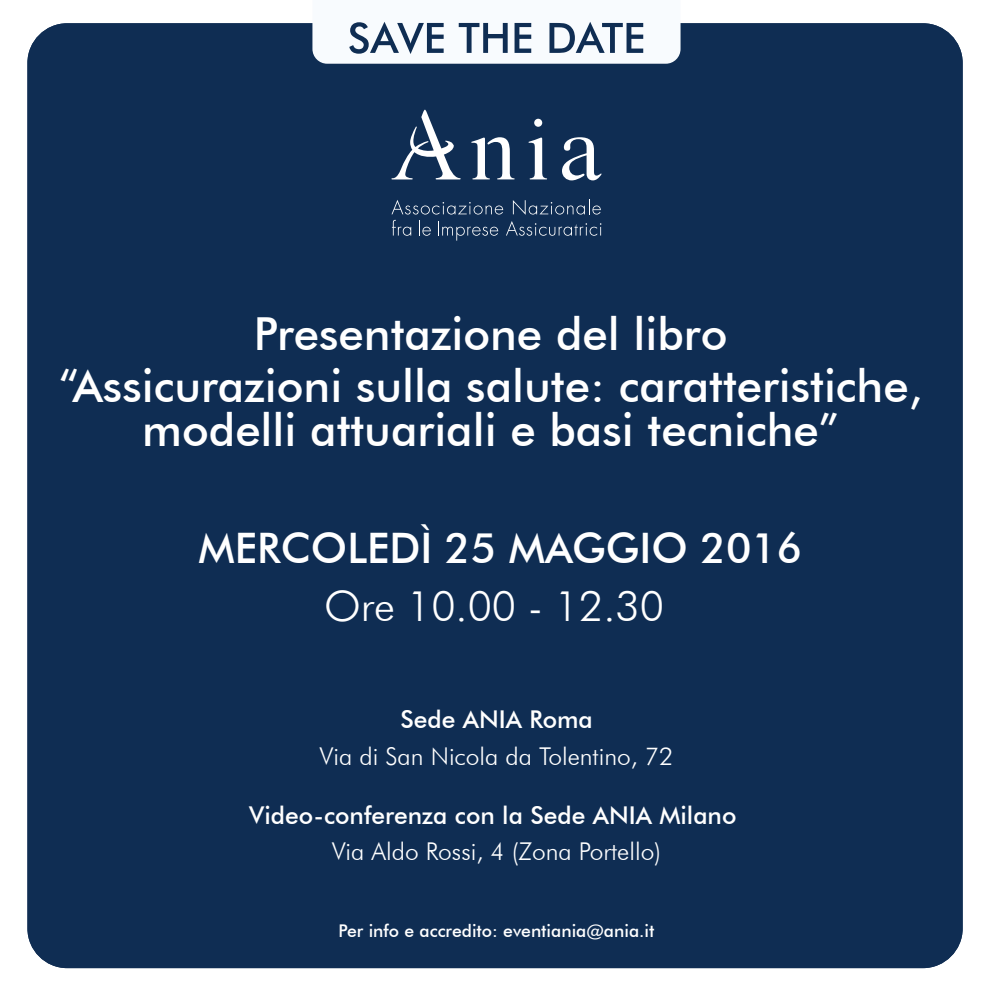
<style>
.page{position:relative;width:993px;height:993px;background:#fff}
.page>*{position:absolute;margin:0;border:0;box-sizing:border-box;transform-origin:0 0}
.t1{font:500 45.5px/52.5px "Futura BT";color:#fff;text-align:center}
.t2{font:500 42px "Futura BT";color:#fff}
.t3{font:300 42px "Futura BT";color:#fff}
.t4{font:300 24.5px "Futura BT";color:#fff}
.t5{font:500 24.5px "Futura BT";color:#fff}
.t6{font:500 17.5px "Futura BT";color:#fff}
</style>
<div class="page">
<div style="left:27px;top:23px;width:935px;height:944px;background:#0f2d53"></div>
<svg style="left:312px;top:21px;width:368px;height:43px"></svg>
<svg style="left:391px;top:200px;width:112px;height:14px;background:#2e4869"></svg>
<svg style="left:512px;top:199px;width:88px;height:16px"></svg>
<svg style="left:392px;top:220px;width:19px;height:16px"></svg>
<svg style="left:419px;top:220px;width:11px;height:16px"></svg>
<svg style="left:437px;top:221px;width:61px;height:19px"></svg>
<svg style="left:506px;top:221px;width:95px;height:15px"></svg>
<svg style="left:562px;top:137px;width:39px;height:43px"></svg>
<svg style="left:391px;top:110px;width:69px;height:69px"></svg>
<svg style="left:471px;top:137px;width:43px;height:42px"></svg>
<svg style="left:528px;top:137px;width:19px;height:42px"></svg>
<div style="left:534px;top:119px;width:8px;height:8px;background:#fff;border-radius:50%"></div>
<p class="t1" style="left:59px;top:307px;width:865px">Presentazione del libro<br>“Assicurazioni sulla salute: caratteristiche,</p>
<p class="t1" style="left:142px;top:403px;width:698px">modelli attuariali e basi tecniche”</p>
<p class="t2" style="left:198px;top:522px;width:605px">MERCOLEDÌ 25 MAGGIO 2016</p>
<p class="t3" style="left:324px;top:580px;width:341px">Ore 10.00 - 12.30</p>
<p class="t5" style="left:400px;top:704px;width:194px">Sede ANIA Roma</p>
<p class="t4" style="left:320px;top:740px;width:354px">Via di San Nicola da Tolentino, 72</p>
<p class="t5" style="left:249px;top:799px;width:488px">Video-conferenza con la Sede ANIA Milano</p>
<p class="t4" style="left:332px;top:836px;width:330px">Via Aldo Rossi, 4 (Zona Portello)</p>
<p class="t6" style="left:338px;top:919px;width:317px">Per info e accredito: eventiania@ania.it</p>
</div>
